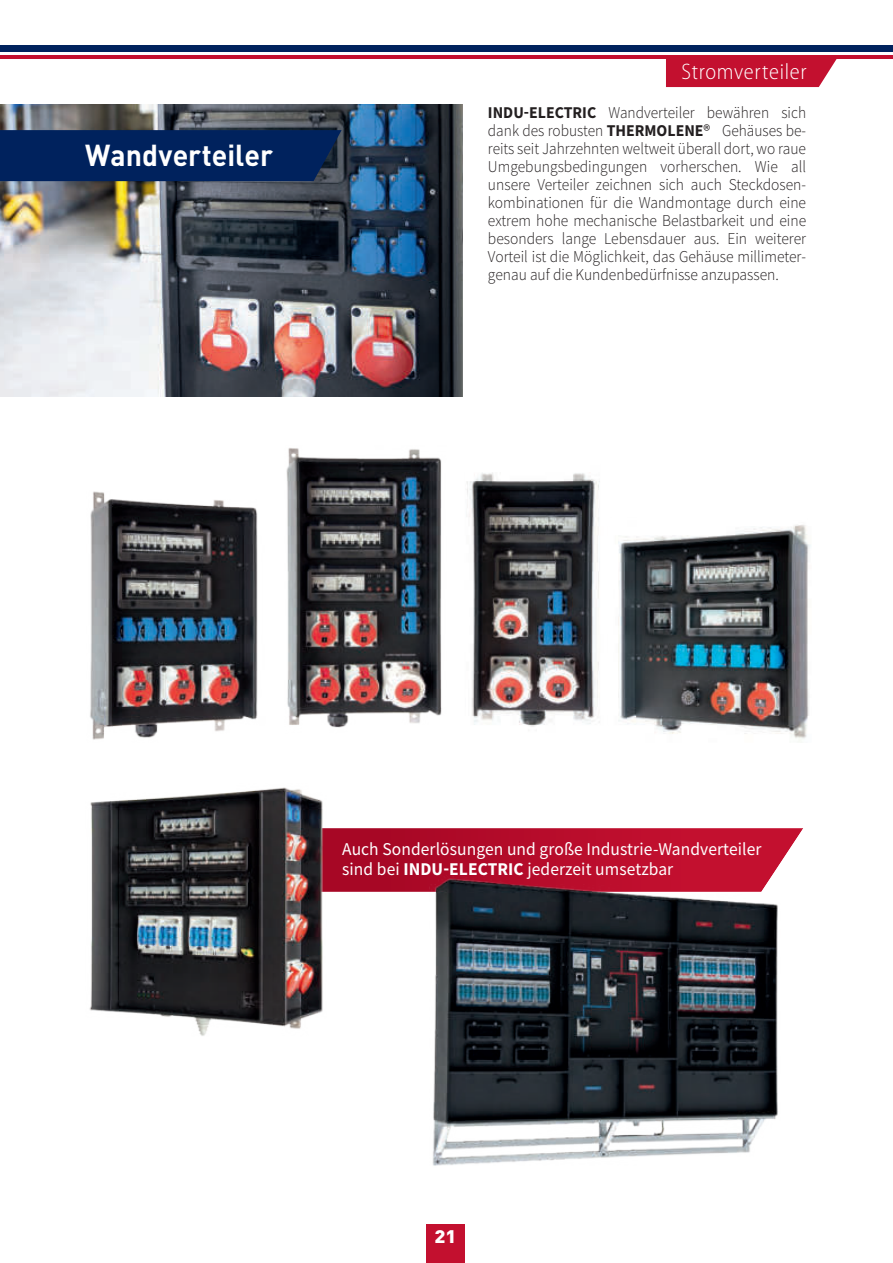
<style>
.page{position:relative;width:893px;height:1263px;background:#fff}
.page>*{position:absolute;margin:0;border:0;box-sizing:border-box;transform-origin:0 0}
.t1{font:700 29.85px "DIN";color:#fff;scale:.95 1}
.t2{font:300 semi-condensed 22.5px "Myriad Pro";letter-spacing:.03em;color:#fff}
.t3{font:18px/19.5px "Source Sans Pro";letter-spacing:.005em;color:#fff}
.t4{font:900 18px "DIN";color:#fff;scale:1.1 1}
.t5{font:300 16.5px/18px "Source Sans Pro";color:#231f20;text-align:justify;scale:.93 1}
.s1{font-weight:700}
.s2{font-weight:400}
</style>
<div class="page">
<img style="left:0;top:105px;width:462px;height:291px">
<svg style="left:327px;top:828px;width:476px;height:64px;background:#b81633"></svg>
<img style="left:89px;top:787px;width:238px;height:249px">
<img style="left:90px;top:448px;width:721px;height:293px">
<img style="left:430px;top:876px;width:350px;height:290px">
<div style="left:426px;top:1224px;width:39px;height:39px;background:#c3102f"></div>
<div style="left:666px;top:59px;width:171px;height:28px;background:#c3102f"></div>
<div style="left:0;top:45px;width:893px;height:7px;background:#00225d"></div>
<hr style="left:0;top:56px;width:893px;height:3px;background:#c3102f">
<div style="left:0;top:130px;width:342px;height:51px;background:#00225d"></div>
<h1 class="t1" style="left:85px;top:144px;width:199px">Wandverteiler</h1>
<h2 class="t2" style="left:681px;top:58px;width:127px">Stromverteiler</h2>
<p class="t5" style="left:488px;top:105px;width:344px"><span class="s1">INDU-ELECTRIC</span> Wandverteiler bewähren sich dank des robusten <span class="s1">THERMOLENE</span><span class="s2">®</span> Gehäuses be&shy;reits seit Jahrzehnten weltweit überall dort, wo raue Umgebungsbedingungen vorherschen. Wie all unsere Verteiler zeichnen sich auch Steckdosen&shy;kombinationen für die Wandmontage durch eine extrem hohe mechanische Belastbarkeit und eine besonders lange Lebensdauer aus. Ein weiterer Vorteil ist die Möglichkeit, das Gehäuse millimeter&shy;genau auf die Kundenbedürfnisse anzupassen.</p>
<p class="t3" style="left:342px;top:840px;width:421px">Auch Sonderlösungen und große Industrie-Wandverteiler sind bei <span class="s1">INDU-ELECTRIC</span> jederzeit umsetzbar</p>
<p class="t4" style="left:434px;top:1226px;width:22px">21</p>
</div>
